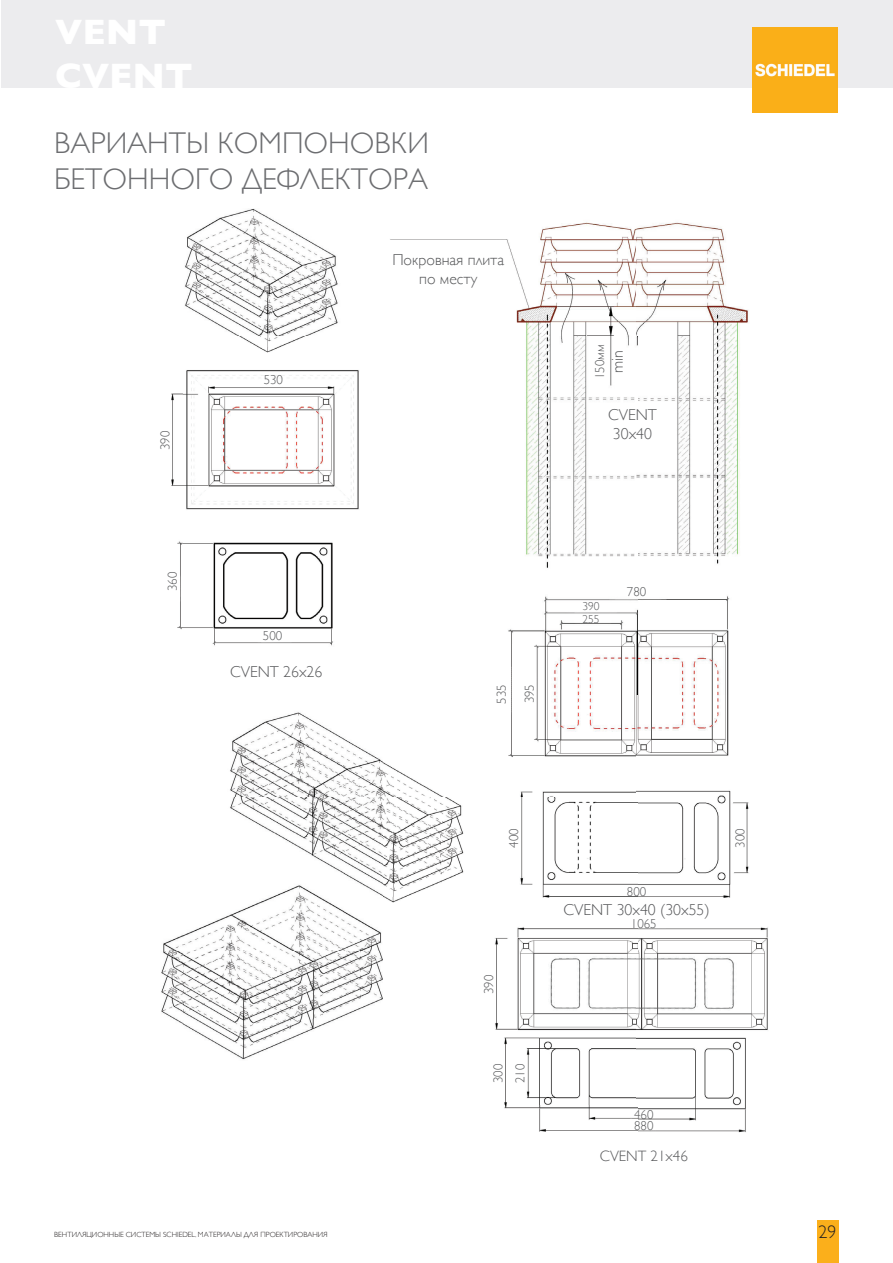
<style>
.page{position:relative;width:893px;height:1263px;background:#fff}
.page>*{position:absolute;margin:0;border:0;box-sizing:border-box;transform-origin:0 0}
.t1{font:300 30px/36px "Gill Sans";color:#6c6d70}
.t2{font:300 18px "Gill Sans";color:#231f20}
.t3{font:300 15.75px/18.9px "Gill Sans";color:#57585a;text-align:center}
.t4{font:300 15px "Gill Sans";color:#57585a}
.t5{font:300 12.9px/11.6px "Gill Sans";color:#57585a}
.t6{font:300 11.4px/12.6px "Gill Sans";color:#57585a}
.t7{font:300 7.5px "Gill Sans";color:#231f20}
</style>
<div class="page">
<div style="left:1px;top:0;width:892px;height:88px;background:#ececee"></div>
<div style="left:817px;top:1220px;width:21px;height:43px;background:#fbaf1b"></div>
<img style="left:753px;top:28px;width:85px;height:85px">
<img style="left:161px;top:208px;width:607px;height:925px">
<h1 class="t1" style="left:54px;top:125px;width:376px">ВАРИАНТЫ КОМПОНОВКИ<br>БЕТОННОГО ДЕФЛЕКТОРА</h1>
<p class="t5" style="left:159px;top:450px;width:21px;rotate:-90deg">390</p>
<p class="t5" style="left:167px;top:591px;width:21px;rotate:-90deg">360</p>
<p class="t5" style="left:264px;top:374px;width:21px">530</p>
<p class="t5" style="left:263px;top:630px;width:21px">500</p>
<p class="t3" style="left:230px;top:662px;width:94px">CVENT 26x26</p>
<p class="t3" style="left:392px;top:251px;width:113px">Покровная плита по месту</p>
<p class="t5" style="left:594px;top:379px;width:36px;rotate:-90deg">150мм</p>
<p class="t3" style="left:608px;top:373px;width:24px;rotate:-90deg">min</p>
<p class="t3" style="left:608px;top:405px;width:50px">CVENT<br>30x40</p>
<p class="t5" style="left:488px;top:704px;width:21px;line-height:28px;rotate:-90deg">535<br>395</p>
<p class="t6" style="left:582px;top:600px;width:19px">390<br>255</p>
<p class="t5" style="left:627px;top:586px;width:21px">780</p>
<p class="t5" style="left:508px;top:848px;width:21px;rotate:-90deg">400</p>
<p class="t5" style="left:483px;top:994px;width:21px;rotate:-90deg">390</p>
<p class="t5" style="left:487px;top:1083px;width:21px;line-height:21.9px;rotate:-90deg">300<br>210</p>
<p class="t5" style="left:627px;top:886px;width:21px">800</p>
<p class="t5" style="left:631px;top:918px;width:27px">1065</p>
<p class="t3" style="left:563px;top:901px;width:148px">CVENT 30x40 (30x55)</p>
<p class="t5" style="left:734px;top:848px;width:21px;rotate:-90deg">300</p>
<p class="t5" style="left:634px;top:1108px;width:21px">460<br>880</p>
<p class="t4" style="left:600px;top:1147px;width:89px">CVENT 21x46</p>
<p class="t7" style="left:54px;top:1230px;width:275px">ВЕНТИЛЯЦИОННЫЕ СИСТЕМЫ SCHIEDEL. МАТЕРИАЛЫ ДЛЯ ПРОЕКТИРОВАНИЯ</p>
<p class="t2" style="left:818px;top:1222px;width:19px">29</p>
</div>
